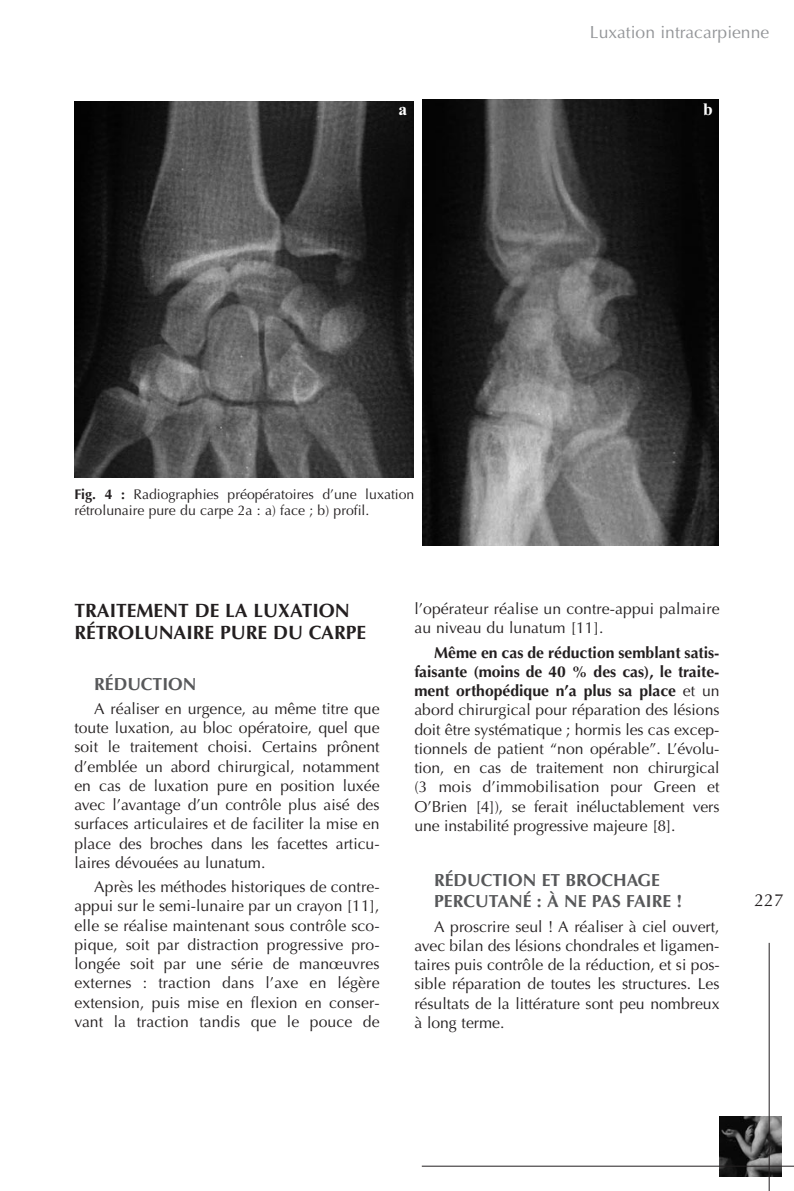
<style>
.page{position:relative;width:794px;height:1191px;background:#fff}
.page>*{position:absolute;margin:0;border:0;box-sizing:border-box;transform-origin:0 0}
.t1{font:700 19.25px/22.8px "Optima";color:#231f20}
.t2{font:700 17.5px/21px "Optima";color:#57585a}
.t3{font:17.5px "Optima";color:#939598}
.t4{font:17.5px "Optima";color:#231f20}
.t5{font:700 17.5px "Times";color:#fff}
.t6{font:15.75px/19.2px "Optima";color:#231f20;text-align:justify}
.t7{font:14px/16.6px "Optima";color:#231f20}
.s1{font-weight:700}
</style>
<div class="page">
<img style="left:719px;top:1116px;width:63px;height:60px">
<hr style="left:422px;top:1165px;width:372px;height:1px;background:#231f20">
<hr style="left:768px;top:943px;width:1px;height:248px;background:#231f20">
<img style="left:74px;top:101px;width:340px;height:376px">
<img style="left:423px;top:99px;width:295px;height:447px">
<p class="t3" style="left:590px;top:25px;width:181px">Luxation intracarpienne</p>
<p class="t5" style="left:398px;top:98px;width:10px">a</p>
<p class="t5" style="left:703px;top:98px;width:11px">b</p>
<p class="t7" style="left:74px;top:487px;width:341px"><span class="s1">Fig. 4 :</span> Radiographies préopératoires d’une luxation rétrolunaire pure du carpe 2a : a) face ; b) profil.</p>
<p class="t1" style="left:74px;top:600px;width:293px">TRAITEMENT DE LA LUXATION<br>RÉTROLUNAIRE PURE DU CARPE</p>
<p class="t2" style="left:94px;top:675px;width:104px">RÉDUCTION</p>
<p class="t6" style="left:74px;top:700px;width:307px;text-indent:20px">A réaliser en urgence, au même titre que toute luxation, au bloc opératoire, quel que soit le traitement choisi. Certains prônent d’emblée un abord chirurgical, notamment en cas de luxation pure en position luxée avec l’avantage d’un contrôle plus aisé des surfaces articulaires et de faciliter la mise en place des broches dans les facettes articu&shy;laires dévouées au lunatum.</p>
<p class="t6" style="left:74px;top:878px;width:307px;text-indent:20px">Après les méthodes historiques de contre&shy;appui sur le semi-lunaire par un crayon [11], elle se réalise maintenant sous contrôle sco&shy;pique, soit par distraction progressive pro&shy;longée soit par une série de manœuvres externes : traction dans l’axe en légère extension, puis mise en flexion en conser&shy;vant la traction tandis que le pouce de</p>
<p class="t6" style="left:414px;top:600px;width:307px">l’opérateur réalise un contre-appui palmaire au niveau du lunatum [11].</p>
<p class="t6" style="left:414px;top:644px;width:307px;text-indent:20px"><span class="s1">Même en cas de réduction semblant satis&shy;faisante (moins de 40 % des cas), le traite&shy;ment orthopédique n’a plus sa place</span> et un abord chirurgical pour réparation des lésions doit être systématique ; hormis les cas excep&shy;tionnels de patient “non opérable”. L’évolu - tion, en cas de traitement non chirurgical (3 mois d’immobilisation pour Green et O’Brien [4]), se ferait inéluctablement vers une instabilité progressive majeure [8].</p>
<p class="t2" style="left:434px;top:871px;width:250px">RÉDUCTION ET BROCHAGE<br>PERCUTANÉ : À NE PAS FAIRE !</p>
<p class="t6" style="left:414px;top:918px;width:307px;text-indent:20px">A proscrire seul ! A réaliser à ciel ouvert, avec bilan des lésions chondrales et ligamen&shy;taires puis contrôle de la réduction, et si pos&shy;sible réparation de toutes les structures. Les résultats de la littérature sont peu nombreux à long terme.</p>
<p class="t4" style="left:754px;top:893px;width:31px">227</p>
</div>
